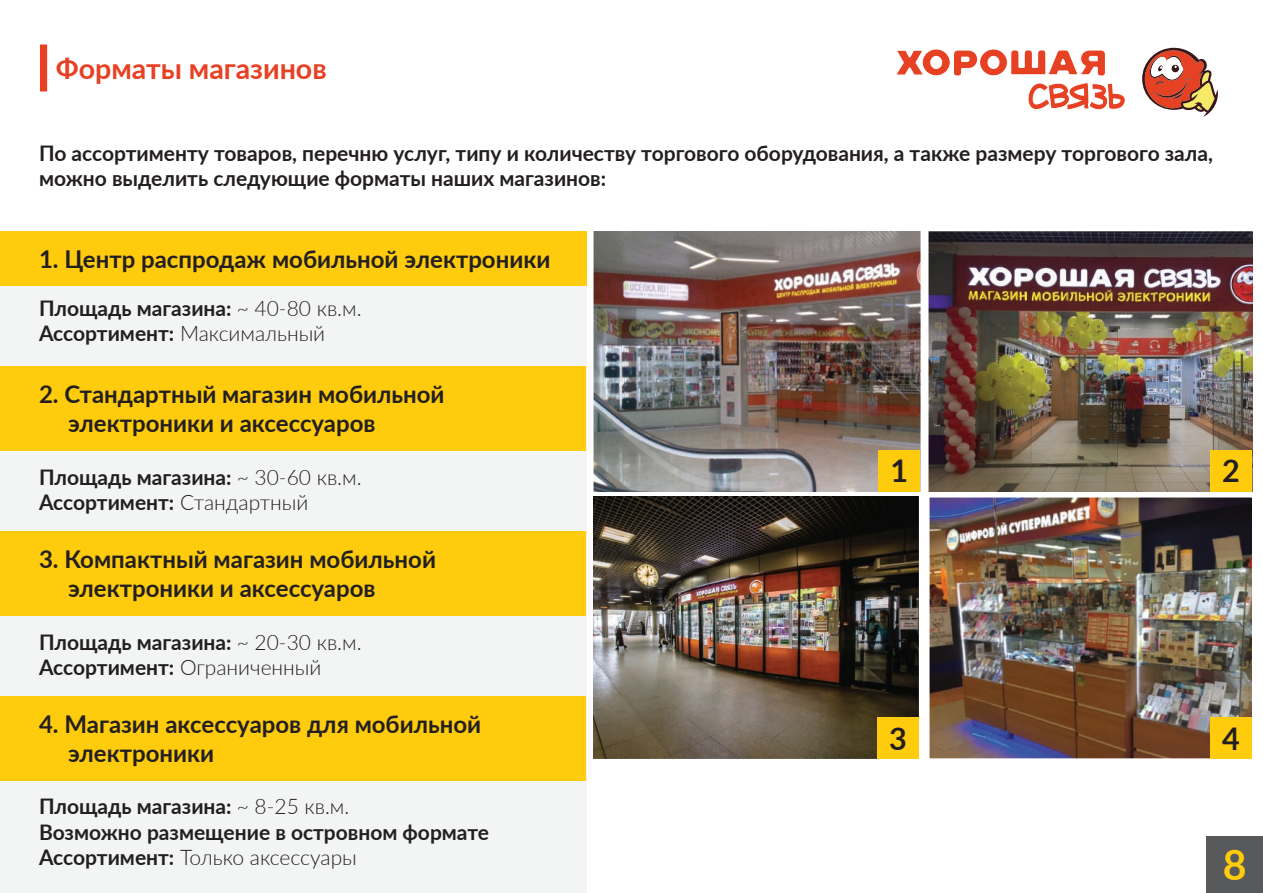
<style>
.page{position:relative;width:1263px;height:893px;background:#fff}
.page>*{position:absolute;margin:0;border:0;box-sizing:border-box;transform-origin:0 0}
.t1{font:700 41.25px "Lato";color:#fecb0d}
.t2{font:700 30.6px "Lato";color:#231f20}
.t3{font:700 28.65px "Lato";color:#e74124}
.t4{font:700 24px/28.8px "Lato";color:#231f20}
.t5{font:700 21px/25.2px "Lato";color:#231f20}
.s1{font-weight:300}
</style>
<div class="page">
<img style="left:594px;top:496px;width:325px;height:263px">
<div style="left:0;top:232px;width:586px;height:661px;background:#f3f4f4"></div>
<div style="left:0;top:232px;width:586px;height:54px;background:#fecb0d"></div>
<div style="left:40px;top:45px;width:7px;height:46px;background:#e74124"></div>
<svg style="left:896px;top:49px;width:229px;height:61px"></svg>
<svg style="left:1142px;top:47px;width:76px;height:70px"></svg>
<div style="left:0;top:367px;width:586px;height:84px;background:#fecb0d"></div>
<div style="left:0;top:531px;width:586px;height:84px;background:#fecb0d"></div>
<div style="left:0;top:696px;width:586px;height:84px;background:#fecb0d"></div>
<div style="left:1206px;top:836px;width:57px;height:57px;background:#58595b"></div>
<img style="left:594px;top:231px;width:327px;height:261px">
<img style="left:929px;top:497px;width:323px;height:262px">
<img style="left:928px;top:231px;width:324px;height:261px">
<div style="left:878px;top:450px;width:42px;height:42px;background:#fecb0d"></div>
<div style="left:1210px;top:450px;width:42px;height:42px;background:#fecb0d"></div>
<div style="left:877px;top:717px;width:42px;height:42px;background:#fecb0d"></div>
<div style="left:1210px;top:717px;width:42px;height:42px;background:#fecb0d"></div>
<h3 class="t3" style="left:56px;top:51px;width:272px">Форматы магазинов</h3>
<p class="t5" style="left:39px;top:141px;width:1175px">По ассортименту товаров, перечню услуг, типу и количеству торгового оборудования, а также размеру торгового зала, можно выделить следующие форматы наших магазинов:</p>
<p class="t4" style="left:39px;top:245px;width:513px">1. Центр распродаж мобильной электроники</p>
<p class="t5" style="left:39px;top:295px;width:324px">Площадь магазина: <span class="s1">~ 40-80 кв.м.<br></span>Ассортимент: <span class="s1">Максимальный</span></p>
<p class="t4" style="left:68px;top:380px;width:378px;text-indent:-29px">2. Стандартный магазин мобильной электроники и аксессуаров</p>
<p class="t5" style="left:39px;top:464px;width:324px">Площадь магазина: <span class="s1">~ 30-60 кв.м.<br></span>Ассортимент: <span class="s1">Стандартный</span></p>
<p class="t4" style="left:68px;top:545px;width:369px;text-indent:-29px">3. Компактный магазин мобильной электроники и аксессуаров</p>
<p class="t5" style="left:39px;top:629px;width:324px">Площадь магазина: <span class="s1">~ 20-30 кв.м.<br></span>Ассортимент: <span class="s1">Ограниченный</span></p>
<p class="t4" style="left:68px;top:709px;width:414px;text-indent:-29px">4. Магазин аксессуаров для мобильной электроники</p>
<p class="t5" style="left:39px;top:794px;width:452px">Площадь магазина: <span class="s1">~ 8-25 кв.м.<br></span>Возможно размещение в островном формате<br>Ассортимент: <span class="s1">Только аксессуары</span></p>
<h2 class="t2" style="left:890px;top:453px;width:19px">1</h2>
<h2 class="t2" style="left:1222px;top:453px;width:19px">2</h2>
<h2 class="t2" style="left:889px;top:720px;width:19px">3</h2>
<h2 class="t2" style="left:1222px;top:720px;width:19px">4</h2>
<h1 class="t1" style="left:1223px;top:841px;width:25px">8</h1>
</div>
